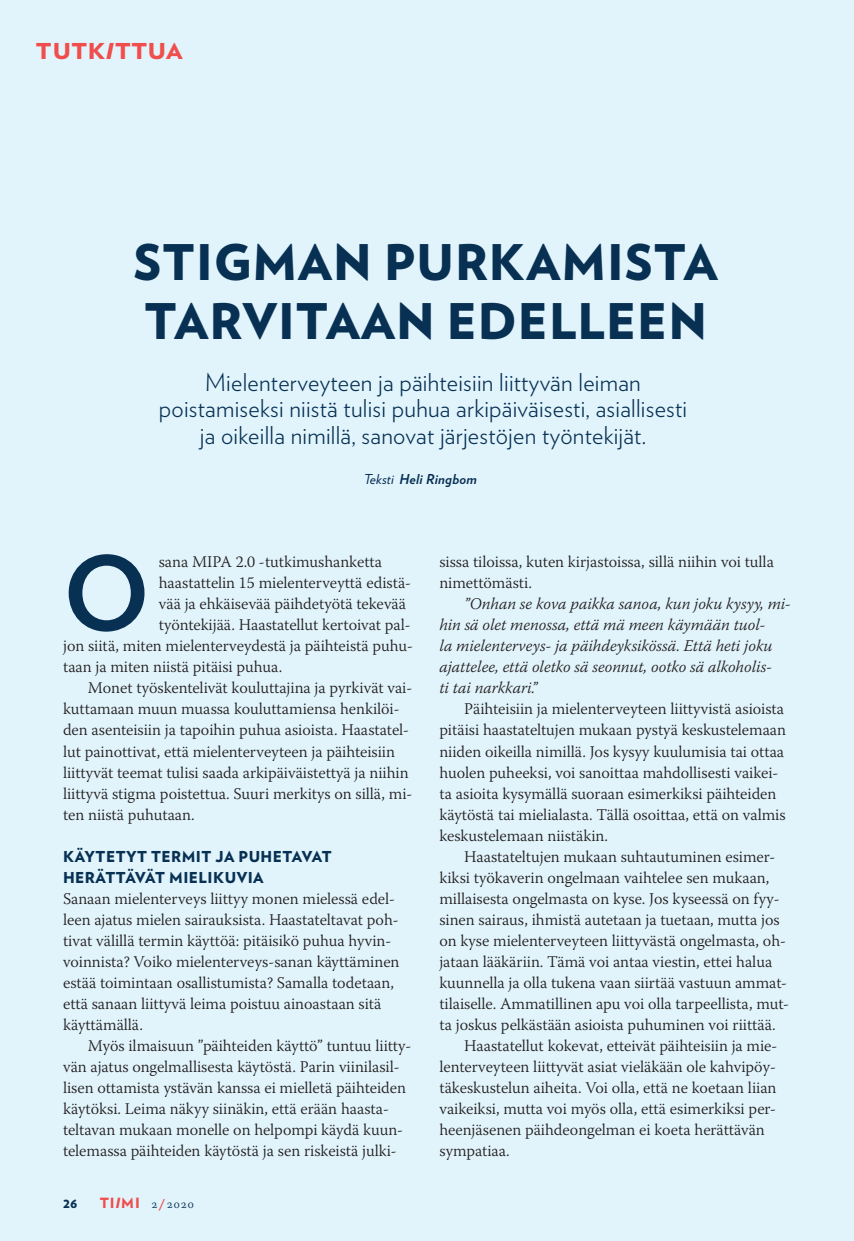
<style>
.page{position:relative;width:854px;height:1241px;background:#fff}
.page>*{position:absolute;margin:0;border:0;box-sizing:border-box;transform-origin:0 0}
.Leipis_sisennetty{font:700 102.2px "Verlag";color:#073053}
.Kolumni_t_sin__ots{font:900 49px/59.5px "Verlag";letter-spacing:.02em;color:#073053}
.Ingressi{font:300 24.5px/26.2px "Verlag";letter-spacing:.01em;color:#073053;text-align:center}
.Kolumni__kirjoittaja{font:900 21.88px "Verlag";letter-spacing:.02em;color:#ef4e4d;scale:1.09 1}
.Leipis_sisennetty-2{font:300 16.28px/21px "Warnock Pro";letter-spacing:-.005em;color:#231f20}
.Leipis_sisennetty-3{font:italic 300 16.28px/21px "Warnock Pro";letter-spacing:-.005em;color:#231f20}
.väliotsikko_leipik{font:900 15.05px/21px "Verlag";letter-spacing:.03em;color:#073053}
.t1{font:900 14px "Verlag";color:#073053}
.Asiantuntijakirjoi{font:italic 700 13.65px "Verlag";letter-spacing:.015em;color:#073053}
.t2{font:300 12.25px "Warnock Pro";color:#073053}
.s1{font-style:italic}
.s2{font-weight:400}
.s3{font-family:"Verlag";font-weight:900;font-size:14px;color:#ef4e4d}
.s4{font-family:"Verlag";font-weight:900;font-style:italic;font-size:14px;color:#ef4e4d}
.s5{font-family:"Verlag";font-weight:700;font-style:italic;color:#ef4e4d}
</style>
<div class="page">
<div style="left:0;top:0;width:853px;height:1240px;background:#e1f4fc"></div>
<p class="Kolumni__kirjoittaja" style="left:36px;top:33px;width:136px">T UTK<span class="s1">I</span>TTUA</p>
<p class="Kolumni_t_sin__ots" style="left:134px;top:230px;width:585px">STIGMAN PURKAMISTA<br>TARVITAAN EDELLEEN</p>
<p class="Ingressi" style="left:159px;top:368px;width:529px">Mielenterveyteen ja päihteisiin liittyvän leiman poistamiseksi niistä tulisi puhua arkipäiväisesti, asiallisesti ja oikeilla nimillä, sanovat järjestöjen työntekijät.</p>
<p class="Asiantuntijakirjoi" style="left:364px;top:468px;width:114px"><span class="s2">Teksti</span> Heli Ringbom</p>
<p class="Leipis_sisennetty" style="left:63px;top:513px;width:88px">O</p>
<p class="Leipis_sisennetty-2" style="left:159px;top:551px;width:225px">sana MIPA 2.0 -tutkimushanketta</p>
<p class="Leipis_sisennetty-2" style="left:159px;top:572px;width:254px">haastattelin 15 mielenterveyttä edistä-</p>
<p class="Leipis_sisennetty-2" style="left:159px;top:593px;width:249px">vää ja ehkäisevää päihdetyötä tekevää</p>
<p class="Leipis_sisennetty-2" style="left:159px;top:614px;width:253px">työntekijää. Haastatellut kertoivat pal-</p>
<p class="Leipis_sisennetty-2" style="left:63px;top:635px;width:351px">jon siitä, miten mielenterveydestä ja päihteistä puhu-</p>
<p class="Leipis_sisennetty-2" style="left:63px;top:656px;width:220px">taan ja miten niistä pitäisi puhua.</p>
<p class="Leipis_sisennetty-2" style="left:63px;top:677px;width:351px;text-indent:25px">Monet työskentelivät kouluttajina ja pyrkivät vai&shy;kuttamaan muun muassa kouluttamiensa henkilöi&shy;den asenteisiin ja tapoihin puhua asioista. Haastatel&shy;lut painottivat, että mielenterveyteen ja päihteisiin liittyvät teemat tulisi saada arkipäiväistettyä ja niihin liittyvä stigma poistettua. Suuri merkitys on sillä, mi&shy;ten niistä puhutaan.</p>
<p class="väliotsikko_leipik" style="left:63px;top:844px;width:270px">KÄYTETYT TERMIT JA PUHETAVAT<br>HERÄTTÄVÄT MIELIKUVIA</p>
<p class="Leipis_sisennetty-2" style="left:63px;top:887px;width:338px">Sanaan mielenterveys liittyy monen mielessä edel&shy;leen ajatus mielen sairauksista. Haastateltavat poh&shy;tivat välillä termin käyttöä: pitäisikö puhua hyvin&shy;voinnista? Voiko mielenterveys-sanan käyttäminen estää toimintaan osallistumista? Samalla todetaan, että sanaan liittyvä leima poistuu ainoastaan sitä käyttämällä.</p>
<p class="Leipis_sisennetty-2" style="left:63px;top:1034px;width:350px;text-indent:25px">Myös ilmaisuun ”päihteiden käyttö” tuntuu liitty&shy;vän ajatus ongelmallisesta käytöstä. Parin viinilasil&shy;lisen ottamista ystävän kanssa ei mielletä päihteiden käytöksi. Leima näkyy siinäkin, että erään haasta&shy;teltavan mukaan monelle on helpompi käydä kuun&shy;telemassa päihteiden käytöstä ja sen riskeistä julki-</p>
<p class="t1" style="left:63px;top:1190px;width:16px">26</p>
<p class="t2" style="left:100px;top:1195px;width:95px"><span class="s3">TI</span><span class="s4">I</span><span class="s3">MI</span> 2<span class="s5">/</span> 2020</p>
<p class="Leipis_sisennetty-2" style="left:439px;top:551px;width:336px">sissa tiloissa, kuten kirjastoissa, sillä niihin voi tulla nimettömästi.</p>
<p class="Leipis_sisennetty-3" style="left:439px;top:593px;width:353px;text-indent:25px">”Onhan se kova paikka sanoa, kun joku kysyy, mi&shy;hin sä olet menossa, että mä meen käymään tuol-<br>la mielenterveys- ja päihdeyksikössä. Että heti joku ajattelee, että oletko sä seonnut, ootko sä alkoholis-<br>ti tai narkkari.”</p>
<p class="Leipis_sisennetty-2" style="left:439px;top:698px;width:348px;text-indent:25px">Päihteisiin ja mielenterveyteen liittyvistä asioista pitäisi haastateltujen mukaan pystyä keskustelemaan niiden oikeilla nimillä. Jos kysyy kuulumisia tai ottaa huolen puheeksi, voi sanoittaa mahdollisesti vaikei&shy;ta asioita kysymällä suoraan esimerkiksi päihteiden käytöstä tai mielialasta. Tällä osoittaa, että on valmis keskustelemaan niistäkin.</p>
<p class="Leipis_sisennetty-2" style="left:439px;top:845px;width:351px;text-indent:25px">Haastateltujen mukaan suhtautuminen esimer&shy;kiksi työkaverin ongelmaan vaihtelee sen mukaan, millaisesta ongelmasta on kyse. Jos kyseessä on fyy&shy;sinen sairaus, ihmistä autetaan ja tuetaan, mutta jos on kyse mielenterveyteen liittyvästä ongelmasta, oh&shy;jataan lääkäriin. Tämä voi antaa viestin, ettei halua kuunnella ja olla tukena vaan siirtää vastuun ammat&shy;tilaiselle. Ammatillinen apu voi olla tarpeellista, mut&shy;ta joskus pelkästään asioista puhuminen voi riittää.</p>
<p class="Leipis_sisennetty-2" style="left:439px;top:1034px;width:339px;text-indent:25px">Haastatellut kokevat, etteivät päihteisiin ja mie&shy;lenterveyteen liittyvät asiat vieläkään ole kahvipöy&shy;täkeskustelun aiheita. Voi olla, että ne koetaan liian vaikeiksi, mutta voi myös olla, että esimerkiksi per&shy;heenjäsenen päihdeongelman ei koeta herättävän sympatiaa.</p>
</div>
